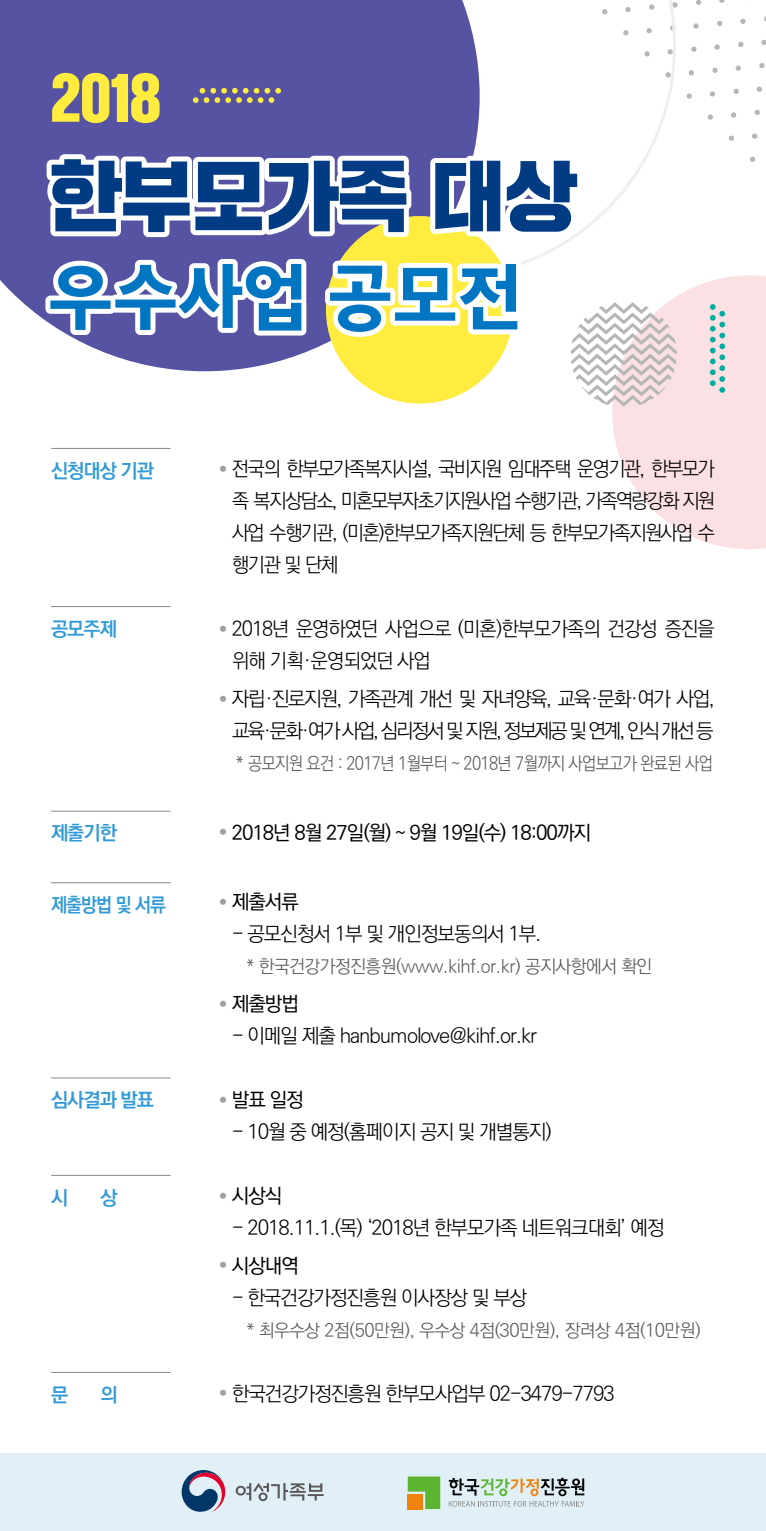
<style>
.page{position:relative;width:766px;height:1531px;background:#fff}
.page>*{position:absolute;margin:0;border:0;box-sizing:border-box;transform-origin:0 0}
.t1{font:76px "SD Gd Gothic";color:#003b83;scale:.95 1}
.t2{font:70.6px "SD Gt Neob Uni g Eb";color:#0075c2}
.t3{font:52.9px "SD Gd Gothic";color:#ffec3f}
.t4{font:300 20.1px/32px "Ko Pub Dotum";letter-spacing:-.05em;color:#000;text-align:justify}
.t5{font:300 20.1px/32px "Ko Pub Dotum";letter-spacing:-.07em;color:#000;text-align:center}
.t6{font:500 20.1px "Ko Pub Dotum";letter-spacing:-.05em;color:#000}
.t7{font:700 19.7px "Ko Pub Dotum";letter-spacing:-.05em;color:#329ad7}
.t8{font:700 19.7px "Ko Pub Dotum";letter-spacing:-.05em;color:#329ad7;scale:.93 1}
.t9{font:300 18px "Ko Pub Dotum";letter-spacing:-.025em;color:#595757}
</style>
<div class="page">
<svg style="left:719px;top:0;width:5px;height:3px"></svg>
<svg style="left:740px;top:18px;width:5px;height:6px"></svg>
<svg style="left:761px;top:39px;width:4px;height:6px"></svg>
<svg style="left:696px;top:0;width:5px;height:5px"></svg>
<svg style="left:717px;top:20px;width:5px;height:6px"></svg>
<svg style="left:738px;top:42px;width:5px;height:5px"></svg>
<svg style="left:759px;top:63px;width:5px;height:5px"></svg>
<svg style="left:693px;top:23px;width:5px;height:6px"></svg>
<svg style="left:714px;top:44px;width:5px;height:6px"></svg>
<svg style="left:735px;top:65px;width:6px;height:6px"></svg>
<svg style="left:756px;top:86px;width:6px;height:6px"></svg>
<svg style="left:691px;top:46px;width:5px;height:6px"></svg>
<svg style="left:712px;top:67px;width:5px;height:6px"></svg>
<svg style="left:733px;top:88px;width:5px;height:6px"></svg>
<svg style="left:754px;top:110px;width:6px;height:5px"></svg>
<svg style="left:688px;top:70px;width:6px;height:6px"></svg>
<svg style="left:710px;top:91px;width:5px;height:6px"></svg>
<svg style="left:731px;top:112px;width:5px;height:6px"></svg>
<svg style="left:752px;top:133px;width:5px;height:6px"></svg>
<svg style="left:686px;top:93px;width:6px;height:6px"></svg>
<svg style="left:707px;top:114px;width:6px;height:6px"></svg>
<svg style="left:728px;top:135px;width:6px;height:6px"></svg>
<svg style="left:750px;top:156px;width:5px;height:6px"></svg>
<svg style="left:479px;top:0;width:197px;height:263px"></svg>
<svg style="left:0;top:0;width:479px;height:371px;background:#6361a9"></svg>
<svg style="left:570px;top:275px;width:195px;height:274px"></svg>
<div style="left:326px;top:216px;width:187px;height:187px;background:#ffec3f;border-radius:50%"></div>
<div style="left:0;top:1453px;width:765px;height:78px;background:#e0f0f6"></div>
<svg style="left:181px;top:1470px;width:44px;height:42px"></svg>
<svg style="left:235px;top:1483px;width:88px;height:18px"></svg>
<svg style="left:407px;top:1476px;width:33px;height:33px"></svg>
<div style="left:407px;top:1494px;width:15px;height:15px;background:#f0830e"></div>
<svg style="left:448px;top:1477px;width:136px;height:29px"></svg>
<hr style="left:51px;top:448px;width:119px;height:1px;background:#898989">
<hr style="left:51px;top:606px;width:119px;height:1px;background:#898989">
<hr style="left:51px;top:811px;width:119px;height:1px;background:#898989">
<hr style="left:51px;top:882px;width:119px;height:1px;background:#898989">
<hr style="left:51px;top:1077px;width:119px;height:1px;background:#898989">
<hr style="left:51px;top:1175px;width:119px;height:1px;background:#898989">
<hr style="left:51px;top:1372px;width:119px;height:1px;background:#898989">
<svg style="left:42px;top:149px;width:374px;height:93px"></svg>
<svg style="left:425px;top:151px;width:162px;height:91px"></svg>
<svg style="left:40px;top:254px;width:271px;height:86px"></svg>
<svg style="left:320px;top:254px;width:207px;height:88px"></svg>
<svg style="left:193px;top:88px;width:88px;height:15px"></svg>
<h3 class="t3" style="left:51px;top:71px;width:111px">2018</h3>
<h1 class="t1" style="left:48px;top:157px;width:556px">한부모가족 대상</h1>
<h2 class="t2" style="left:48px;top:263px;width:476px">우수사업 공모전</h2>
<p class="t7" style="left:51px;top:461px;width:104px">신청대상 기관</p>
<p class="t4" style="left:232px;top:453px;width:484px;text-indent:-12px"><sup>●</sup> 전국의 한부모가족복지시설, 국비지원 임대주택 운영기관, 한부모가 족 복지상담소, 미혼모부자초기지원사업 수행기관, 가족역량강화 지원 사업 수행기관, (미혼)한부모가족지원단체 등 한부모가족지원사업 수 행기관 및 단체</p>
<p class="t7" style="left:51px;top:619px;width:67px">공모주제</p>
<p class="t4" style="left:232px;top:613px;width:484px;text-indent:-12px"><sup>●</sup> 2018년 운영하였던 사업으로 (미혼)한부모가족의 건강성 증진을 위해 기획·운영되었던 사업</p>
<p class="t5" style="left:220px;top:683px;width:496px"><sup>●</sup> 자립·진로지원, 가족관계 개선 및 자녀양육, 교육·문화·여가 사업, 교육·문화·여가 사업, 심리정서 및 지원, 정보제공 및 연계, 인식 개선 등</p>
<p class="t9" style="left:236px;top:754px;width:478px">* 공모지원 요건 : 2017년 1월부터 ~ 2018년 7월까지 사업보고가 완료된 사업</p>
<p class="t7" style="left:51px;top:823px;width:67px">제출기한</p>
<p class="t6" style="left:220px;top:822px;width:372px"><sup>●</sup> 2018년 8월 27일(월) ~ 9월 19일(수) 18:00까지</p>
<p class="t8" style="left:51px;top:895px;width:125px">제출방법 및 서류</p>
<p class="t6" style="left:220px;top:892px;width:81px"><sup>●</sup> 제출서류</p>
<p class="t4" style="left:232px;top:919px;width:311px">- 공모신청서 1부 및 개인정보동의서 1부.</p>
<p class="t9" style="left:246px;top:958px;width:407px">* 한국건강가정진흥원(www.kihf.or.kr) 공지사항에서 확인</p>
<p class="t6" style="left:220px;top:994px;width:81px"><sup>●</sup> 제출방법</p>
<p class="t4" style="left:232px;top:1020px;width:306px">- 이메일 제출 hanbumolove@kihf.or.kr</p>
<p class="t7" style="left:51px;top:1090px;width:104px">심사결과 발표</p>
<p class="t6" style="left:220px;top:1090px;width:85px"><sup>●</sup> 발표 일정</p>
<p class="t4" style="left:232px;top:1116px;width:321px">- 10월 중 예정(홈페이지 공지 및 개별통지)</p>
<p class="t7" style="left:51px;top:1187px;width:19px">시</p>
<p class="t7" style="left:100px;top:1187px;width:19px">상</p>
<p class="t6" style="left:220px;top:1186px;width:64px"><sup>●</sup> 시상식</p>
<p class="t4" style="left:232px;top:1212px;width:434px">- 2018.11.1.(목) ‘2018년 한부모가족 네트워크대회’ 예정</p>
<p class="t6" style="left:220px;top:1255px;width:81px"><sup>●</sup> 시상내역</p>
<p class="t4" style="left:232px;top:1282px;width:297px">- 한국건강가정진흥원 이사장상 및 부상</p>
<p class="t9" style="left:246px;top:1321px;width:455px">* 최우수상 2점(50만원), 우수상 4점(30만원), 장려상 4점(10만원)</p>
<p class="t7" style="left:51px;top:1384px;width:19px">문</p>
<p class="t7" style="left:100px;top:1384px;width:19px">의</p>
<p class="t4" style="left:220px;top:1378px;width:396px"><sup>●</sup> 한국건강가정진흥원 한부모사업부 02-3479-7793</p>
</div>
